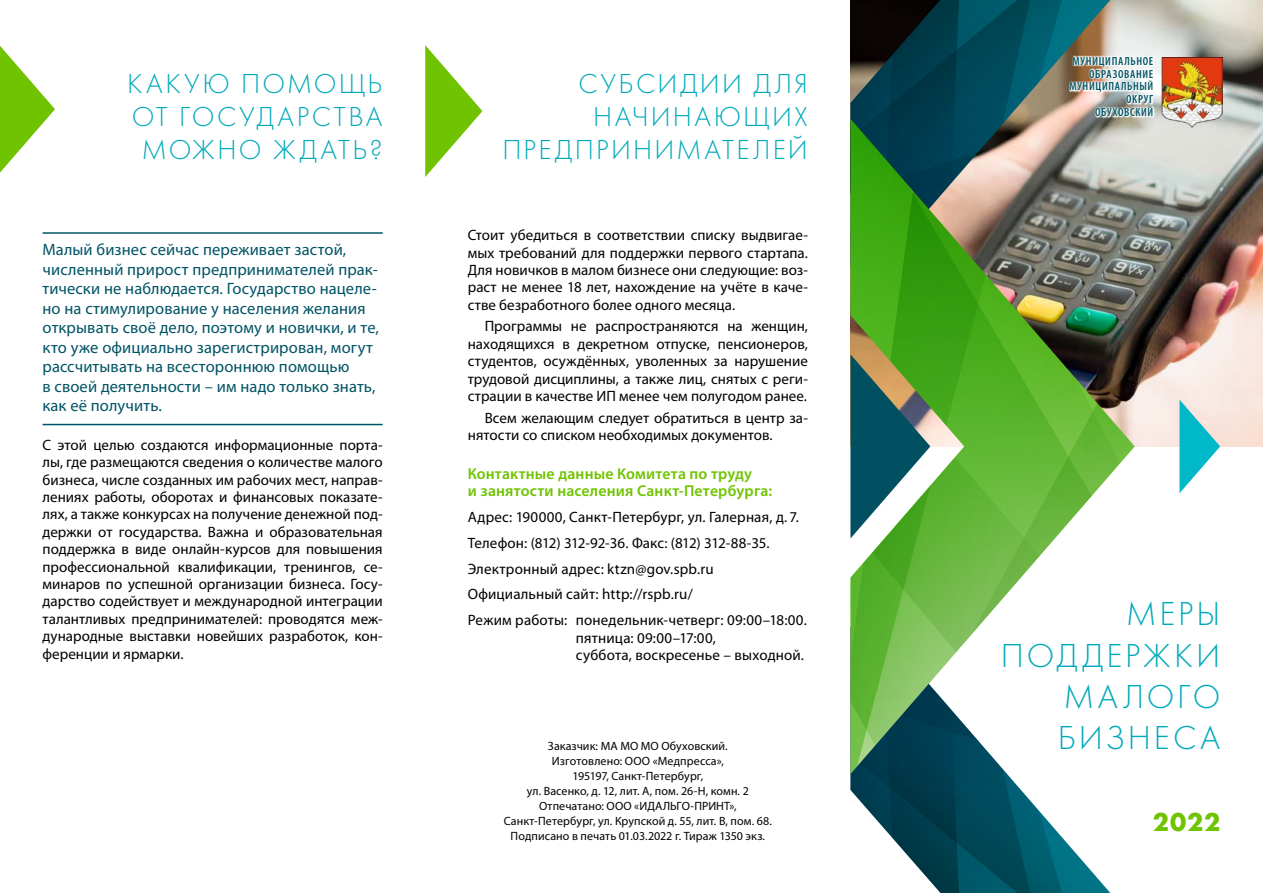
<style>
.page{position:relative;width:1263px;height:893px;background:#fff}
.page>*{position:absolute;margin:0;border:0;box-sizing:border-box;transform-origin:0 0}
.t1{font:300 34.5px/41.4px "Futura PT";letter-spacing:.08em;color:#00aaba;text-align:right}
.t2{font:300 28.5px/33px "Futura PT";letter-spacing:.085em;color:#00aaba;text-align:center}
.t3{font:700 27px "Futura PT";color:#70c300}
.t4{font:16.5px/19.5px "Myriad Pro";letter-spacing:.005em;color:#005465}
.t5{font:600 15.75px/17.2px "Myriad Pro";letter-spacing:.01em;color:#70c300}
.t6{font:15px/17.4px "Myriad Pro";letter-spacing:.005em;color:#000;text-align:justify}
.t7{font:12px/15px "Myriad Pro";letter-spacing:.005em;color:#000;text-align:center}
.t8{font:600 condensed 11.85px/12.8px "Myriad Pro";letter-spacing:.055em;color:#005465;text-align:right}
</style>
<div class="page">
<img style="left:1110px;top:0;width:153px;height:446px">
<svg style="left:1179px;top:400px;width:41px;height:93px"></svg>
<svg style="left:1052px;top:0;width:58px;height:88px"></svg>
<svg style="left:850px;top:0;width:29px;height:88px"></svg>
<svg style="left:850px;top:88px;width:260px;height:31px"></svg>
<svg style="left:879px;top:0;width:173px;height:119px"></svg>
<svg style="left:1052px;top:826px;width:58px;height:67px"></svg>
<svg style="left:863px;top:805px;width:16px;height:18px"></svg>
<svg style="left:850px;top:774px;width:29px;height:31px"></svg>
<svg style="left:879px;top:774px;width:173px;height:119px"></svg>
<img style="left:1043px;top:119px;width:92px;height:433px">
<svg style="left:850px;top:119px;width:193px;height:655px"></svg>
<hr style="left:43px;top:232px;width:340px;height:2px;background:#005465">
<hr style="left:43px;top:424px;width:340px;height:1px;background:#005465">
<svg style="left:1069px;top:55px;width:87px;height:63px"></svg>
<img style="left:1162px;top:57px;width:60px;height:71px">
<svg style="left:0;top:46px;width:55px;height:127px"></svg>
<svg style="left:425px;top:45px;width:57px;height:132px"></svg>
<h2 class="t2" style="left:127px;top:67px;width:257px">КАКУЮ ПОМОЩЬ<br>ОТ ГОСУДАРСТВА<br>МОЖНО ЖДАТЬ?</h2>
<p class="t4" style="left:43px;top:240px;width:338px">Малый бизнес сейчас переживает застой, численный прирост предпринимателей прак&shy;тически не наблюдается. Государство нацеле&shy;но на стимулирование у населения желания открывать своё дело, поэтому и новички, и те, кто уже официально зарегистрирован, могут рассчитывать на всестороннюю помощью<br>в своей деятельности – им надо только знать, как её получить.</p>
<p class="t6" style="left:43px;top:436px;width:342px">С этой целью создаются информационные порта&shy;лы, где размещаются сведения о количестве малого бизнеса, числе созданных им рабочих мест, направ&shy;лениях работы, оборотах и финансовых показате&shy;лях, а также конкурсах на получение денежной под&shy;держки от государства. Важна и образовательная поддержка в виде онлайн-курсов для повышения профессиональной квалификации, тренингов, се&shy;минаров по успешной организации бизнеса. Госу&shy;дарство содействует и международной интеграции талантливых предпринимателей: проводятся меж&shy;дународные выставки новейших разработок, кон&shy;ференции и ярмарки.</p>
<h2 class="t2" style="left:502px;top:67px;width:307px;text-align:right">СУБСИДИИ ДЛЯ<br>НАЧИНАЮЩИХ<br>ПРЕДПРИНИМАТЕЛЕЙ</h2>
<p class="t6" style="left:468px;top:227px;width:342px">Стоит убедиться в соответствии списку выдвигае&shy;мых требований для поддержки первого стартапа.<br>Для новичков в малом бизнесе они следующие: воз&shy;раст не менее 18 лет, нахождение на учёте в каче&shy;стве безработного более одного месяца.</p>
<p class="t6" style="left:468px;top:318px;width:342px;text-indent:17px">Программы не распространяются на женщин, находящихся в декретном отпуске, пенсионеров, студентов, осуждённых, уволенных за нарушение трудовой дисциплины, а также лиц, снятых с реги&shy;страции в качестве ИП менее чем полугодом ранее.</p>
<p class="t6" style="left:468px;top:409px;width:342px;text-indent:17px">Всем желающим следует обратиться в центр за&shy;нятости со списком необходимых документов.</p>
<p class="t5" style="left:468px;top:465px;width:306px">Контактные данные Комитета по труду<br>и занятости населения Санкт-Петербурга:</p>
<p class="t6" style="left:468px;top:504px;width:341px;line-height:26px;text-align:left">Адрес: 190000, Санкт-Петербург, ул. Галерная, д. 7.<br>Телефон: (812) 312-92-36. Факс: (812) 312-88-35.<br>Электронный адрес: ktzn@gov.spb.ru Официальный сайт: http://rspb.ru/<br>Режим работы: понедельник-четверг: 09:00–18:00.</p>
<p class="t6" style="left:576px;top:629px;width:230px">пятница: 09:00–17:00,<br>суббота, воскресенье – выходной.</p>
<p class="t7" style="left:504px;top:739px;width:270px">Заказчик: МА МО МО Обуховский.<br>Изготовлено: ООО «Медпресса»,<br>195197, Санкт-Петербург,<br>ул. Васенко, д. 12, лит. А, пом. 26-Н, комн. 2<br>Отпечатано: ООО «ИДАЛЬГО-ПРИНТ», Санкт-Петербург, ул. Крупской д. 55, лит. В, пом. 68.<br>Подписано в печать 01.03.2022 г. Тираж 1350 экз.</p>
<p class="t8" style="left:1069px;top:55px;width:86px">МУНИЦИПАЛЬНОЕ<br>ОБРАЗОВАНИЕ<br>МУНИЦИПАЛЬНЫЙ<br>ОКРУГ<br>ОБУХОВСКИЙ</p>
<h1 class="t1" style="left:1001px;top:593px;width:221px">МЕРЫ<br>ПОДДЕРЖКИ<br>МАЛОГО<br>БИЗНЕСА</h1>
<h3 class="t3" style="left:1153px;top:804px;width:69px">2022</h3>
</div>
